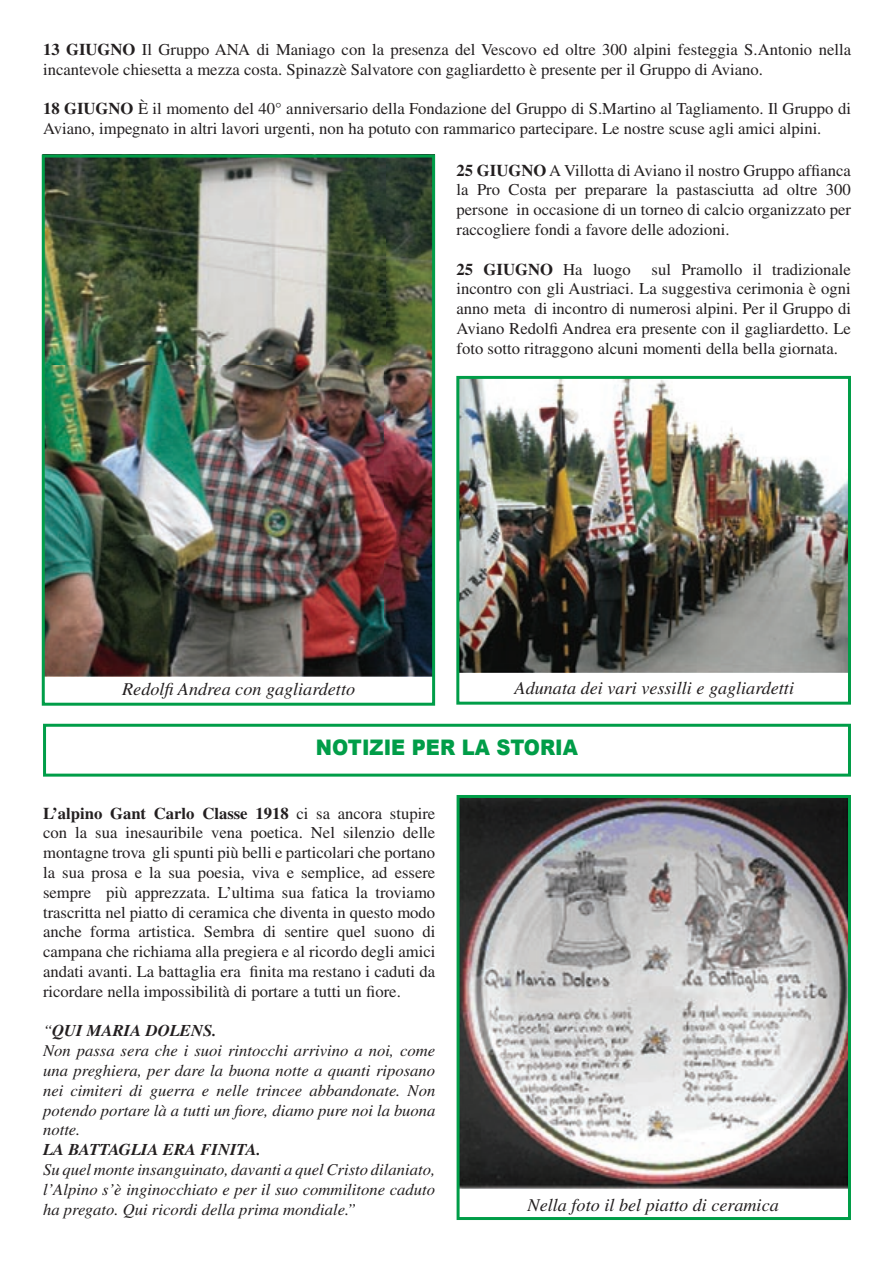
<style>
.page{position:relative;width:893px;height:1263px;background:#fff}
.page>*{position:absolute;margin:0;border:0;box-sizing:border-box;transform-origin:0 0}
.t1{font:900 21.45px "Arial";color:#009d48;scale:.91 1}
.t2{font:italic 18px "Times";color:#231f20}
.t3{font:16.5px/19.8px "Times";color:#231f20;text-align:justify}
.t4{font:italic 16.5px/19.8px "Times";color:#231f20}
.t5{font:italic 700 16.5px "Times";color:#231f20}
.s1{font-weight:700}
</style>
<div class="page">
<img style="left:459px;top:379px;width:389px;height:294px">
<hr style="left:456px;top:377px;width:3px;height:326px;background:#009d48">
<hr style="left:458px;top:702px;width:391px;height:3px;background:#009d48">
<hr style="left:848px;top:377px;width:3px;height:326px;background:#009d48">
<hr style="left:458px;top:376px;width:391px;height:3px;background:#009d48">
<img style="left:45px;top:158px;width:387px;height:518px">
<hr style="left:42px;top:156px;width:3px;height:548px;background:#009d48">
<hr style="left:43px;top:703px;width:391px;height:3px;background:#009d48">
<hr style="left:432px;top:156px;width:3px;height:548px;background:#009d48">
<hr style="left:43px;top:155px;width:391px;height:3px;background:#009d48">
<hr style="left:43px;top:725px;width:3px;height:50px;background:#009d48">
<hr style="left:45px;top:774px;width:804px;height:3px;background:#009d48">
<hr style="left:848px;top:725px;width:3px;height:50px;background:#009d48">
<hr style="left:45px;top:724px;width:804px;height:3px;background:#009d48">
<img style="left:460px;top:798px;width:388px;height:390px">
<hr style="left:457px;top:796px;width:3px;height:422px;background:#009d48">
<hr style="left:458px;top:1217px;width:391px;height:3px;background:#009d48">
<hr style="left:848px;top:796px;width:3px;height:422px;background:#009d48">
<hr style="left:458px;top:795px;width:391px;height:3px;background:#009d48">
<p class="t3" style="left:43px;top:39px;width:809px"><span class="s1">13 GIUGNO</span> Il Gruppo ANA di Maniago con la presenza del Vescovo ed oltre 300 alpini festeggia S.Antonio nella incantevole chiesetta a mezza costa. Spinazzè Salvatore con gagliardetto è presente per il Gruppo di Aviano.</p>
<p class="t3" style="left:43px;top:99px;width:809px"><span class="s1">18 GIUGNO</span> È il momento del 40° anniversario della Fondazione del Gruppo di S.Martino al Tagliamento. Il Gruppo di<br>Aviano, impegnato in altri lavori urgenti, non ha potuto con rammarico partecipare. Le nostre scuse agli amici alpini.</p>
<p class="t3" style="left:457px;top:160px;width:396px"><span class="s1">25 GIUGNO</span> A Villotta di Aviano il nostro Gruppo affianca la Pro Costa per preparare la pastasciutta ad oltre 300 persone in occasione di un torneo di calcio organizzato per raccogliere fondi a favore delle adozioni.</p>
<p class="t3" style="left:457px;top:259px;width:396px"><span class="s1">25 GIUGNO</span> Ha luogo sul Pramollo il tradizionale incontro con gli Austriaci. La suggestiva cerimonia è ogni anno meta di incontro di numerosi alpini. Per il Gruppo di Aviano Redolfi Andrea era presente con il gagliardetto. Le foto sotto ritraggono alcuni momenti della bella giornata.</p>
<p class="t2" style="left:122px;top:679px;width:234px">Redolfi Andrea con gagliardetto</p>
<p class="t2" style="left:515px;top:678px;width:281px">Adunata dei vari vessilli e gagliardetti</p>
<h1 class="t1" style="left:316px;top:732px;width:290px">NOTIZIE PER LA STORIA</h1>
<p class="t3" style="left:43px;top:803px;width:394px"><span class="s1">L’alpino Gant Carlo Classe 1918</span> ci sa ancora stupire con la sua inesauribile vena poetica. Nel silenzio delle montagne trova gli spunti più belli e particolari che portano la sua prosa e la sua poesia, viva e semplice, ad essere sempre più apprezzata. L’ultima sua fatica la troviamo trascritta nel piatto di ceramica che diventa in questo modo anche forma artistica. Sembra di sentire quel suono di campana che richiama alla pregiera e al ricordo degli amici andati avanti. La battaglia era finita ma restano i caduti da ricordare nella impossibilità di portare a tutti un fiore.</p>
<p class="t4" style="left:43px;top:1021px;width:394px">“<span class="s1">QUI MARIA DOLENS.<br></span>Non passa sera che i suoi rintocchi arrivino a noi, come una preghiera, per dare la buona notte a quanti riposano nei cimiteri di guerra e nelle trincee abbandonate. Non potendo portare là a tutti un fiore, diamo pure noi la buona notte.</p>
<p class="t5" style="left:43px;top:1140px;width:220px">LA BATTAGLIA ERA FINITA.</p>
<p class="t4" style="left:43px;top:1159px;width:394px;text-align:justify">Su quel monte insanguinato, davanti a quel Cristo dilaniato, l’Alpino s’è inginocchiato e per il suo commilitone caduto ha pregato. Qui ricordi della prima mondiale.”</p>
<p class="t2" style="left:528px;top:1195px;width:253px">Nella foto il bel piatto di ceramica</p>
</div>
